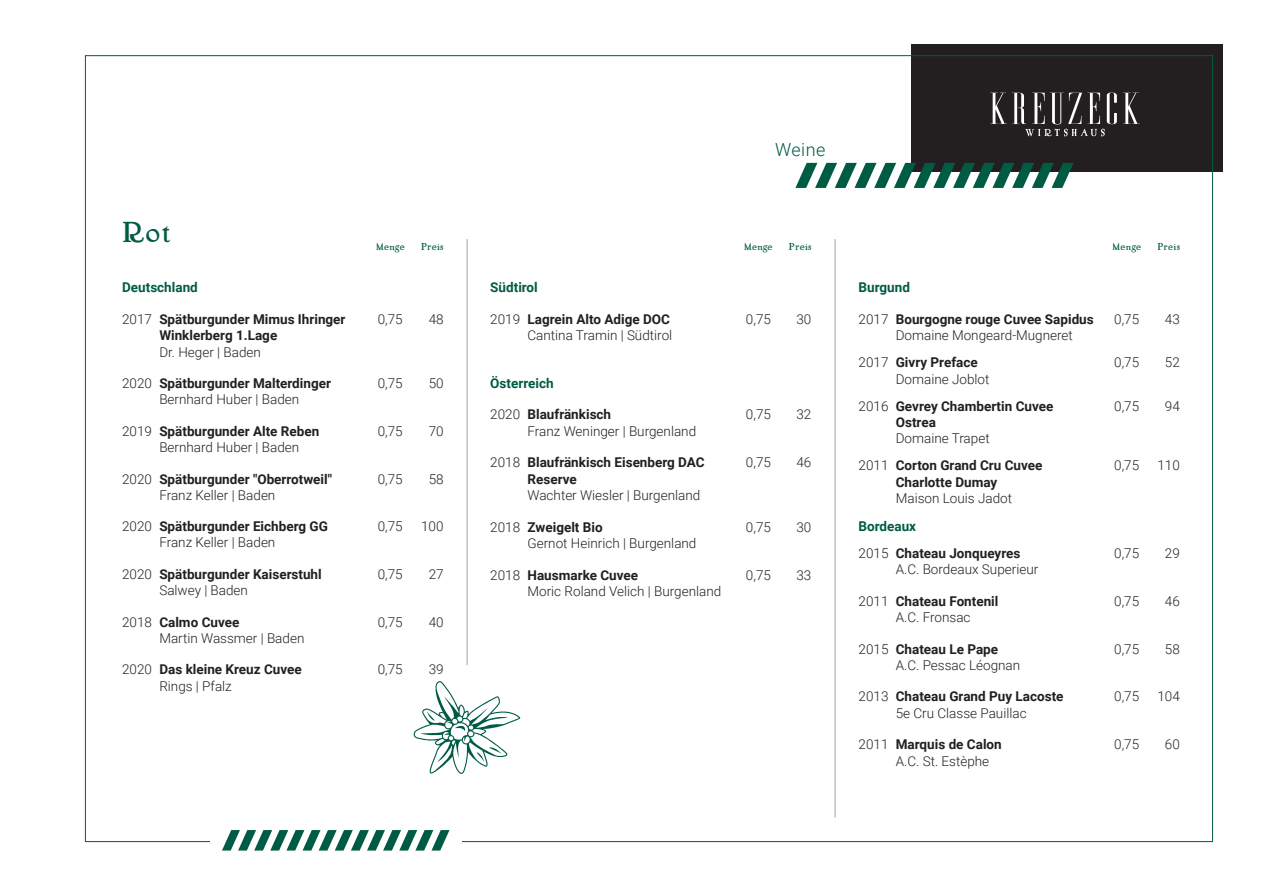
<style>
.page{position:relative;width:1263px;height:893px;background:#fff}
.page>*{position:absolute;margin:0;border:0;box-sizing:border-box;transform-origin:0 0}
.t1{font:30px "Misty Medow";color:#005b45}
.t2{font:300 18px "Roboto";letter-spacing:.03em;color:#005b45}
.t3{font:300 13.5px/16.5px "Roboto";color:#231f20}
.t4{font:700 13.5px/16.5px "Roboto";color:#231f20}
.t5{font:700 13.5px "Roboto";color:#005b45}
.t6{font:10.5px "Misty Medow";letter-spacing:.03em;color:#005b45}
.s1{font-weight:700}
.s2{font-weight:300}
</style>
<div class="page">
<div style="left:911px;top:45px;width:311px;height:127px;background:#231f20"></div>
<svg style="left:1123px;top:93px;width:17px;height:31px"></svg>
<svg style="left:990px;top:92px;width:127px;height:44px"></svg>
<svg style="left:795px;top:163px;width:278px;height:25px"></svg>
<svg style="left:222px;top:830px;width:227px;height:20px"></svg>
<svg style="left:413px;top:681px;width:107px;height:93px"></svg>
<hr style="left:467px;top:239px;width:1px;height:426px;background:#a8a199">
<hr style="left:835px;top:239px;width:1px;height:578px;background:#a8a199">
<p class="t1" style="left:122px;top:213px;width:50px">Rot</p>
<p class="t5" style="left:122px;top:278px;width:77px">Deutschland</p>
<p class="t3" style="left:122px;top:310px;width:31px">2017</p>
<p class="t4" style="left:159px;top:310px;width:188px">Spätburgunder Mimus Ihringer<br>Winklerberg 1.Lage</p>
<p class="t3" style="left:159px;top:343px;width:103px">Dr. Heger | Baden</p>
<p class="t6" style="left:376px;top:240px;width:30px">Menge</p>
<p class="t6" style="left:421px;top:240px;width:24px">Preis</p>
<p class="t3" style="left:378px;top:310px;width:27px">0,75</p>
<p class="t3" style="left:429px;top:310px;width:16px">48</p>
<p class="t3" style="left:122px;top:374px;width:31px">2020</p>
<p class="t4" style="left:159px;top:374px;width:173px">Spätburgunder Malterdinger</p>
<p class="t3" style="left:159px;top:391px;width:141px">Bernhard Huber | Baden</p>
<p class="t3" style="left:378px;top:374px;width:27px">0,75</p>
<p class="t3" style="left:429px;top:374px;width:16px">50</p>
<p class="t3" style="left:122px;top:422px;width:31px">2019</p>
<p class="t4" style="left:159px;top:422px;width:161px">Spätburgunder Alte Reben</p>
<p class="t3" style="left:159px;top:439px;width:141px">Bernhard Huber | Baden</p>
<p class="t3" style="left:378px;top:422px;width:27px">0,75</p>
<p class="t3" style="left:429px;top:422px;width:16px">70</p>
<p class="t3" style="left:122px;top:470px;width:31px">2020</p>
<p class="t4" style="left:159px;top:470px;width:174px">Spätburgunder "Oberrotweil"</p>
<p class="t3" style="left:159px;top:486px;width:118px">Franz Keller | Baden</p>
<p class="t3" style="left:378px;top:470px;width:27px">0,75</p>
<p class="t3" style="left:429px;top:470px;width:16px">58</p>
<p class="t3" style="left:122px;top:518px;width:31px">2020</p>
<p class="t4" style="left:159px;top:518px;width:170px">Spätburgunder Eichberg GG</p>
<p class="t3" style="left:159px;top:534px;width:118px">Franz Keller | Baden</p>
<p class="t3" style="left:378px;top:518px;width:27px">0,75</p>
<p class="t3" style="left:421px;top:518px;width:24px">100</p>
<p class="t3" style="left:122px;top:565px;width:31px">2020</p>
<p class="t4" style="left:159px;top:565px;width:164px">Spätburgunder Kaiserstuhl</p>
<p class="t3" style="left:159px;top:582px;width:90px">Salwey | Baden</p>
<p class="t3" style="left:378px;top:565px;width:27px">0,75</p>
<p class="t3" style="left:429px;top:565px;width:16px">27</p>
<p class="t3" style="left:122px;top:613px;width:31px">2018</p>
<p class="t3" style="left:159px;top:613px;width:147px"><span class="s1">Calmo Cuvee<br></span>Martin Wassmer | Baden</p>
<p class="t3" style="left:378px;top:613px;width:27px">0,75</p>
<p class="t3" style="left:429px;top:613px;width:16px">40</p>
<p class="t3" style="left:122px;top:661px;width:31px">2020</p>
<p class="t4" style="left:159px;top:661px;width:144px">Das kleine Kreuz Cuvee<br><span class="s2">Rings | Pfalz</span></p>
<p class="t3" style="left:378px;top:661px;width:27px">0,75</p>
<p class="t3" style="left:429px;top:661px;width:16px">39</p>
<p class="t2" style="left:775px;top:137px;width:52px">Weine</p>
<p class="t5" style="left:490px;top:278px;width:49px">Südtirol</p>
<p class="t3" style="left:490px;top:310px;width:31px">2019</p>
<p class="t4" style="left:527px;top:310px;width:144px">Lagrein Alto Adige DOC</p>
<p class="t3" style="left:527px;top:327px;width:146px">Cantina Tramin | Südtirol</p>
<p class="t5" style="left:490px;top:374px;width:65px">Österreich</p>
<p class="t3" style="left:490px;top:406px;width:31px">2020</p>
<p class="t4" style="left:527px;top:406px;width:85px">Blaufränkisch</p>
<p class="t3" style="left:527px;top:422px;width:170px">Franz Weninger | Burgenland</p>
<p class="t6" style="left:744px;top:240px;width:30px">Menge</p>
<p class="t6" style="left:789px;top:240px;width:24px">Preis</p>
<p class="t3" style="left:746px;top:310px;width:27px">0,75</p>
<p class="t3" style="left:796px;top:310px;width:16px">30</p>
<p class="t3" style="left:746px;top:406px;width:27px">0,75</p>
<p class="t3" style="left:796px;top:406px;width:16px">32</p>
<p class="t3" style="left:490px;top:454px;width:31px">2018</p>
<p class="t4" style="left:527px;top:454px;width:179px">Blaufränkisch Eisenberg DAC<br>Reserve<br><span class="s2">Wachter Wiesler | Burgenland</span></p>
<p class="t3" style="left:746px;top:454px;width:27px">0,75</p>
<p class="t3" style="left:796px;top:454px;width:16px">46</p>
<p class="t3" style="left:490px;top:518px;width:31px">2018</p>
<p class="t3" style="left:527px;top:518px;width:170px"><span class="s1">Zweigelt Bio<br></span>Gernot Heinrich | Burgenland</p>
<p class="t3" style="left:746px;top:518px;width:27px">0,75</p>
<p class="t3" style="left:796px;top:518px;width:16px">30</p>
<p class="t3" style="left:490px;top:566px;width:31px">2018</p>
<p class="t3" style="left:527px;top:566px;width:195px"><span class="s1">Hausmarke Cuvee<br></span>Moric Roland Velich | Burgenland</p>
<p class="t3" style="left:746px;top:566px;width:27px">0,75</p>
<p class="t3" style="left:796px;top:566px;width:16px">33</p>
<p class="t6" style="left:1112px;top:240px;width:30px">Menge</p>
<p class="t6" style="left:1157px;top:240px;width:24px">Preis</p>
<p class="t5" style="left:858px;top:278px;width:53px">Burgund</p>
<p class="t3" style="left:858px;top:310px;width:31px">2017</p>
<p class="t4" style="left:896px;top:310px;width:200px">Bourgogne rouge Cuvee Sapidus</p>
<p class="t3" style="left:896px;top:327px;width:179px">Domaine Mongeard-Mugneret</p>
<p class="t3" style="left:1114px;top:310px;width:27px">0,75</p>
<p class="t3" style="left:1165px;top:310px;width:16px">43</p>
<p class="t3" style="left:858px;top:354px;width:31px">2017</p>
<p class="t4" style="left:896px;top:354px;width:83px">Givry Preface</p>
<p class="t3" style="left:896px;top:370px;width:95px">Domaine Joblot</p>
<p class="t3" style="left:1114px;top:354px;width:27px">0,75</p>
<p class="t3" style="left:1165px;top:354px;width:16px">52</p>
<p class="t3" style="left:858px;top:397px;width:31px">2016</p>
<p class="t4" style="left:896px;top:397px;width:159px">Gevrey Chambertin Cuvee<br>Ostrea</p>
<p class="t3" style="left:896px;top:430px;width:95px">Domaine Trapet</p>
<p class="t3" style="left:1114px;top:397px;width:27px">0,75</p>
<p class="t3" style="left:1165px;top:397px;width:16px">94</p>
<p class="t3" style="left:858px;top:457px;width:31px">2011</p>
<p class="t4" style="left:896px;top:457px;width:148px">Corton Grand Cru Cuvee</p>
<p class="t4" style="left:896px;top:473px;width:103px">Charlotte Dumay</p>
<p class="t3" style="left:896px;top:490px;width:118px">Maison Louis Jadot</p>
<p class="t3" style="left:1114px;top:457px;width:27px">0,75</p>
<p class="t3" style="left:1157px;top:457px;width:24px">110</p>
<p class="t5" style="left:858px;top:516px;width:59px">Bordeaux</p>
<p class="t3" style="left:858px;top:544px;width:31px">2015</p>
<p class="t4" style="left:896px;top:544px;width:126px">Chateau Jonqueyres</p>
<p class="t3" style="left:896px;top:561px;width:144px">A.C. Bordeaux Superieur</p>
<p class="t3" style="left:1114px;top:544px;width:27px">0,75</p>
<p class="t3" style="left:1165px;top:544px;width:16px">29</p>
<p class="t3" style="left:858px;top:592px;width:31px">2011</p>
<p class="t4" style="left:896px;top:592px;width:104px">Chateau Fontenil</p>
<p class="t3" style="left:896px;top:609px;width:76px">A.C. Fronsac</p>
<p class="t3" style="left:1114px;top:592px;width:27px">0,75</p>
<p class="t3" style="left:1165px;top:592px;width:16px">46</p>
<p class="t3" style="left:858px;top:640px;width:31px">2015</p>
<p class="t4" style="left:896px;top:640px;width:104px">Chateau Le Pape</p>
<p class="t3" style="left:896px;top:656px;width:126px">A.C. Pessac Léognan</p>
<p class="t3" style="left:1114px;top:640px;width:27px">0,75</p>
<p class="t3" style="left:1165px;top:640px;width:16px">58</p>
<p class="t3" style="left:858px;top:687px;width:31px">2013</p>
<p class="t4" style="left:896px;top:687px;width:169px">Chateau Grand Puy Lacoste</p>
<p class="t3" style="left:896px;top:704px;width:132px">5e Cru Classe Pauillac</p>
<p class="t3" style="left:1114px;top:687px;width:27px">0,75</p>
<p class="t3" style="left:1157px;top:687px;width:24px">104</p>
<p class="t3" style="left:858px;top:735px;width:31px">2011</p>
<p class="t4" style="left:896px;top:735px;width:108px">Marquis de Calon</p>
<p class="t3" style="left:896px;top:752px;width:95px">A.C. St. Estèphe</p>
<p class="t3" style="left:1114px;top:735px;width:27px">0,75</p>
<p class="t3" style="left:1165px;top:735px;width:16px">60</p>
</div>
